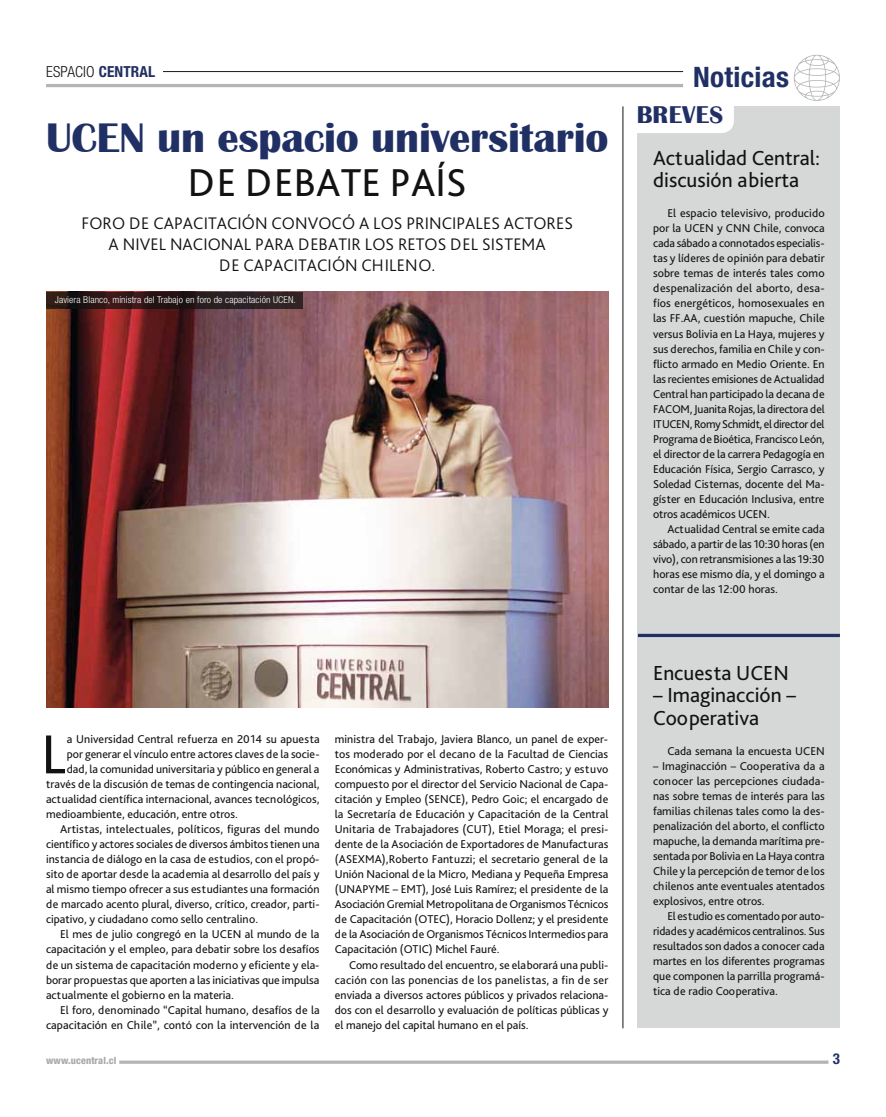
<style>
.page{position:relative;width:886px;height:1117px;background:#fff}
.page>*{position:absolute;margin:0;border:0;box-sizing:border-box;transform-origin:0 0}
.t1{font:57.38px "Bliss Pro";color:#121212}
.t2{font:700 42.5px "Britannic";letter-spacing:-.005em;color:#203064}
.t3{font:40.62px "Bliss Pro";color:#121212}
.t4{font:700 condensed 28.12px "Helvetica Neue LT Std";letter-spacing:.01em;color:#203064}
.t5{font:700 25px "Britannic";color:#203064}
.t6{font:21.25px/22.5px "Bliss Pro";color:#121212}
.t7{font:300 17.5px/21.2px "Bliss Pro";letter-spacing:.005em;color:#121212;text-align:center}
.t8{font:300 condensed 15.25px "Helvetica Neue LT Std";color:#121212}
.t9{font:700 condensed 15px "Helvetica Neue LT Std";color:#203064}
.t10{font:11.88px/15px "Bliss Pro";color:#121212;text-align:justify}
.t11{font:800 condensed 10px "Helvetica Neue LT Std";letter-spacing:.01em;color:#a7aaa9}
.t12{font:300 condensed 9.5px "Helvetica Neue LT Std";letter-spacing:.01em;color:#fff;scale:1.05 1}
.s1{font-weight:700;color:#203064}
</style>
<div class="page">
<hr style="left:119px;top:1060px;width:709px;height:3px;background:#b3b5b4">
<div style="left:638px;top:106px;width:202px;height:922px;background:#d5d8d7"></div>
<div style="left:625px;top:90px;width:109px;height:43px;background:#fff;border-radius:12px"></div>
<svg style="left:638px;top:633px;width:202px;height:4px"></svg>
<hr style="left:623px;top:106px;width:1px;height:922px;background:#121212">
<hr style="left:46px;top:84px;width:637px;height:3px;background:#b3b5b4">
<hr style="left:163px;top:71px;width:520px;height:1px;background:#121212">
<svg style="left:794px;top:55px;width:46px;height:46px"></svg>
<img style="left:46px;top:291px;width:562px;height:416px">
<svg style="left:46px;top:291px;width:257px;height:17px;background:#2e1c1c"></svg>
<p class="t8" style="left:46px;top:63px;width:111px">espacio <span class="s1">CENTRAL</span></p>
<h3 class="t4" style="left:693px;top:60px;width:97px">NOTICIAS</h3>
<h2 class="t2" style="left:46px;top:114px;width:564px">UCEN un espacio universitario</h2>
<h3 class="t3" style="left:188px;top:157px;width:81px">de debate</h3>
<h3 class="t3" style="left:390px;top:157px;width:74px">país</h3>
<h3 class="t5" style="left:637px;top:101px;width:16px">breves</h3>
<h3 class="t6" style="left:653px;top:146px;width:169px">Actualidad Central: discusión abierta</h3>
<p class="t10" style="left:653px;top:206px;width:173px;text-indent:14px">El espacio televisivo, producido por la UCEN y CNN Chile, convoca cada sábado a connotados especialis&shy;tas y líderes de opinión para debatir sobre temas de interés tales como despenalización del aborto, desa&shy;fíos energéticos, homosexuales en las FF.AA, cuestión mapuche, Chile versus Bolivia en La Haya, mujeres y sus derechos, familia en Chile y con&shy;flicto armado en Medio Oriente. En las recientes emisiones de Actualidad Central han participado la decana de FACOM, Juanita Rojas, la directora del ITUCEN, Romy Schmidt, el director del Programa de Bioética, Francisco León, el director de la carrera Pedagogía en Educación Física, Sergio Carrasco, y Soledad Cisternas, docente del Ma&shy;gíster en Educación Inclusiva, entre otros académicos UCEN.</p>
<p class="t10" style="left:653px;top:521px;width:173px;text-indent:14px">Actualidad Central se emite cada sábado, a partir de las 10:30 horas (en vivo), con retransmisiones a las 19:30 horas ese mismo día, y el domingo a contar de las 12:00 horas.</p>
<h3 class="t7" style="left:81px;top:212px;width:493px">FORO DE CAPACITACIÓN CONVOCÓ A LOS PRINCIPALES ACTORES<br>A NIVEL NACIONAL PARA DEBATIR LOS RETOS DEL SISTEMA<br>DE CAPACITACIÓN CHILENO.</h3>
<p class="t12" style="left:55px;top:294px;width:231px">Javiera Blanco, ministra del Trabajo en foro de capacitación UCEN.</p>
<h1 class="t1" style="left:41px;top:718px;width:20px">L</h1>
<p class="t10" style="left:67px;top:731px;width:254px">a Universidad Central refuerza en 2014 su apuesta</p>
<p class="t10" style="left:67px;top:746px;width:254px">por generar el vínculo entre actores claves de la socie-</p>
<p class="t10" style="left:67px;top:761px;width:254px">dad, la comunidad universitaria y público en general a</p>
<p class="t10" style="left:46px;top:776px;width:275px">través de la discusión de temas de contingencia nacional,</p>
<p class="t10" style="left:46px;top:791px;width:275px">actualidad científica internacional, avances tecnológicos,</p>
<p class="t10" style="left:46px;top:806px;width:193px">medioambiente, educación, entre otros.</p>
<p class="t10" style="left:60px;top:821px;width:261px">Artistas, intelectuales, políticos, figuras del mundo</p>
<p class="t10" style="left:46px;top:836px;width:275px">científico y actores sociales de diversos ámbitos tienen una</p>
<p class="t10" style="left:46px;top:851px;width:275px">instancia de diálogo en la casa de estudios, con el propó-</p>
<p class="t10" style="left:46px;top:866px;width:275px">sito de aportar desde la academia al desarrollo del país y</p>
<p class="t10" style="left:46px;top:881px;width:275px">al mismo tiempo ofrecer a sus estudiantes una formación</p>
<p class="t10" style="left:46px;top:896px;width:275px">de marcado acento plural, diverso, crítico, creador, parti-</p>
<p class="t10" style="left:46px;top:911px;width:214px">cipativo, y ciudadano como sello centralino.</p>
<p class="t10" style="left:60px;top:926px;width:261px">El mes de julio congregó en la UCEN al mundo de la</p>
<p class="t10" style="left:46px;top:941px;width:275px">capacitación y el empleo, para debatir sobre los desafíos</p>
<p class="t10" style="left:46px;top:956px;width:275px">de un sistema de capacitación moderno y eficiente y ela-</p>
<p class="t10" style="left:46px;top:971px;width:275px">borar propuestas que aporten a las iniciativas que impulsa</p>
<p class="t10" style="left:46px;top:986px;width:189px">actualmente el gobierno en la materia.</p>
<p class="t10" style="left:60px;top:1001px;width:261px">El foro, denominado “Capital humano, desafíos de la</p>
<p class="t10" style="left:46px;top:1016px;width:275px">capacitación en Chile”, contó con la intervención de la</p>
<p class="t10" style="left:335px;top:731px;width:275px">ministra del Trabajo, Javiera Blanco, un panel de exper&shy;tos moderado por el decano de la Facultad de Ciencias Económicas y Administrativas, Roberto Castro; y estuvo compuesto por el director del Servicio Nacional de Capa&shy;citación y Empleo (SENCE), Pedro Goic; el encargado de la Secretaría de Educación y Capacitación de la Central Unitaria de Trabajadores (CUT), Etiel Moraga; el presi&shy;dente de la Asociación de Exportadores de Manufacturas (ASEXMA),Roberto Fantuzzi; el secretario general de la Unión Nacional de la Micro, Mediana y Pequeña Empresa (UNAPYME – EMT), José Luis Ramírez; el presidente de la Asociación Gremial Metropolitana de Organismos Técnicos de Capacitación (OTEC), Horacio Dollenz; y el presidente de la Asociación de Organismos Técnicos Intermedios para Capacitación (OTIC) Michel Fauré.</p>
<p class="t10" style="left:335px;top:956px;width:275px;text-indent:14px">Como resultado del encuentro, se elaborará una publi&shy;cación con las ponencias de los panelistas, a fin de ser enviada a diversos actores públicos y privados relaciona&shy;dos con el desarrollo y evaluación de políticas públicas y el manejo del capital humano en el país.</p>
<h3 class="t6" style="left:653px;top:660px;width:137px">Encuesta UCEN</h3>
<h3 class="t6" style="left:653px;top:683px;width:144px">– Imaginacción –<br>Cooperativa</h3>
<p class="t10" style="left:667px;top:743px;width:159px">Cada semana la encuesta UCEN</p>
<p class="t10" style="left:653px;top:758px;width:173px">– Imaginacción – Cooperativa da a conocer las percepciones ciudada&shy;nas sobre temas de interés para las familias chilenas tales como la des&shy;penalización del aborto, el conflicto mapuche, la demanda marítima pre&shy;sentada por Bolivia en La Haya contra Chile y la percepción de temor de los chilenos ante eventuales atentados explosivos, entre otros.</p>
<p class="t10" style="left:653px;top:908px;width:173px;text-indent:14px">El estudio es comentado por auto&shy;ridades y académicos centralinos. Sus resultados son dados a conocer cada martes en los diferentes programas que componen la parrilla programá&shy;tica de radio Cooperativa.</p>
<p class="t11" style="left:46px;top:1053px;width:72px">www.ucentral.cl</p>
<p class="t9" style="left:833px;top:1049px;width:9px">3</p>
</div>
